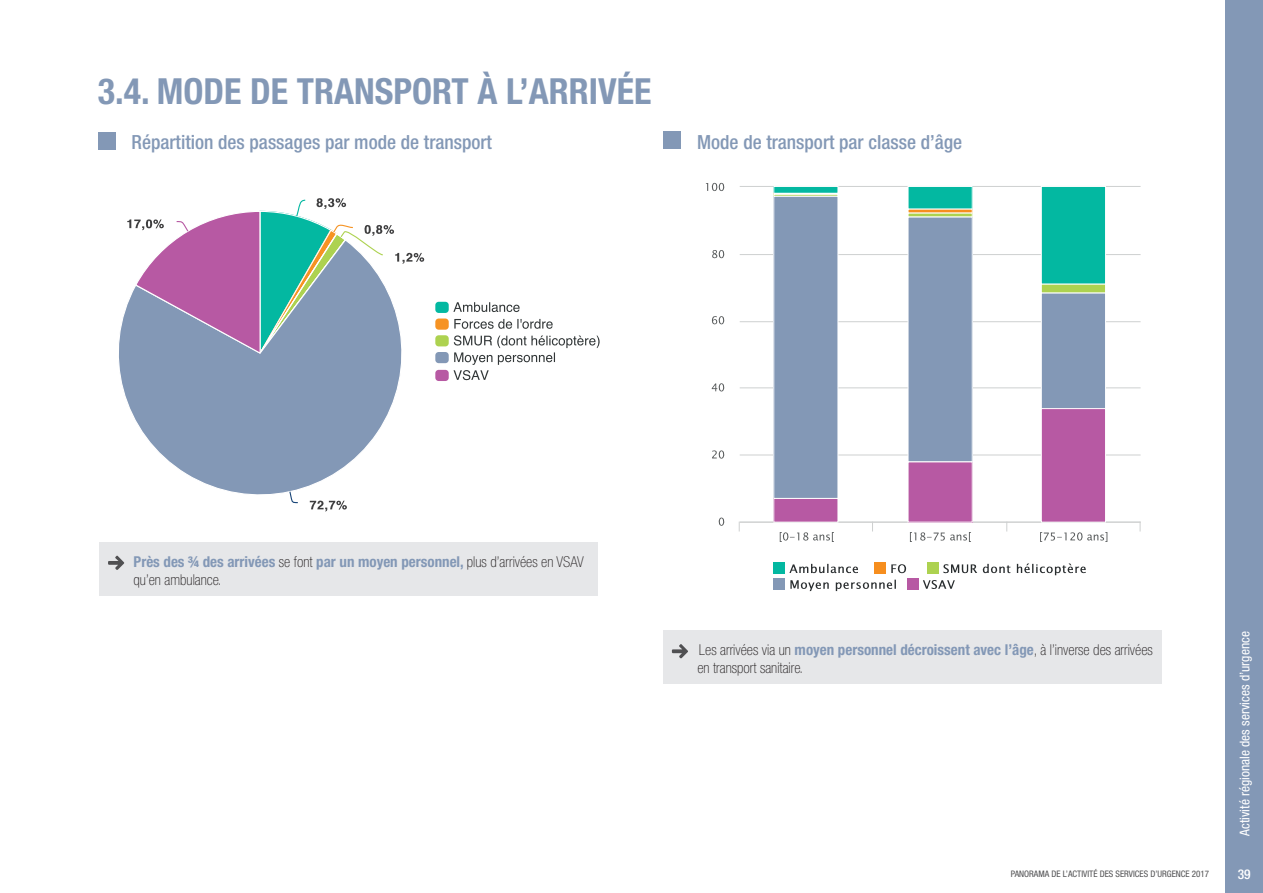
<style>
.page{position:relative;width:1263px;height:893px;background:#fff}
.page>*{position:absolute;margin:0;border:0;box-sizing:border-box;transform-origin:0 0}
.t1{font:700 condensed 36px "Helvetica Neue";color:#8398b6}
.t2{font:500 condensed 19.5px "Helvetica Neue";color:#8398b6}
.t3{font:100 condensed 15px/18px "Helvetica Neue";color:#231f20}
.t4{font:condensed 13.5px "Helvetica Neue";color:#fff}
.t5{font:500 condensed 13.5px "Helvetica Neue";color:#fff}
.t6{font:condensed 9px "Helvetica Neue";color:#505052}
.s1{font-weight:700;color:#8398b6}
</style>
<div class="page">
<div style="left:1225px;top:0;width:38px;height:893px;background:#8398b6"></div>
<div style="left:98px;top:132px;width:17px;height:17px;background:#8398b6"></div>
<div style="left:663px;top:132px;width:18px;height:17px;background:#8398b6"></div>
<div style="left:100px;top:542px;width:498px;height:54px;background:#e6e7e9"></div>
<svg style="left:108px;top:556px;width:16px;height:14px"></svg>
<div style="left:663px;top:630px;width:499px;height:54px;background:#e6e7e9"></div>
<svg style="left:672px;top:644px;width:16px;height:14px"></svg>
<svg style="left:119px;top:306px;width:276px;height:206px"></svg>
<svg style="left:289px;top:490px;width:10px;height:14px"></svg>
<svg style="left:310px;top:501px;width:37px;height:10px"></svg>
<svg style="left:127px;top:198px;width:297px;height:196px"></svg>
<svg style="left:453px;top:302px;width:67px;height:10px"></svg>
<div style="left:435px;top:302px;width:14px;height:11px;background:#03b8a1;border-radius:3px"></div>
<svg style="left:454px;top:319px;width:99px;height:10px"></svg>
<div style="left:435px;top:318px;width:14px;height:12px;background:#f69323;border-radius:3px"></div>
<div style="left:435px;top:335px;width:14px;height:11px;background:#add250;border-radius:3px"></div>
<div style="left:435px;top:352px;width:14px;height:11px;background:#8398b6;border-radius:3px"></div>
<svg style="left:453px;top:335px;width:147px;height:45px"></svg>
<div style="left:435px;top:370px;width:14px;height:11px;background:#b759a3;border-radius:3px"></div>
<hr style="left:740px;top:454px;width:400px;height:1px;background:#ced0d0">
<hr style="left:740px;top:387px;width:400px;height:1px;background:#ced0d0">
<hr style="left:740px;top:321px;width:400px;height:1px;background:#ced0d0">
<hr style="left:740px;top:254px;width:400px;height:1px;background:#ced0d0">
<hr style="left:740px;top:186px;width:400px;height:1px;background:#ced0d0">
<hr style="left:740px;top:522px;width:400px;height:1px;background:#ced0d0">
<div style="left:774px;top:186px;width:64px;height:7px;background:#03b8a1"></div>
<div style="left:773px;top:186px;width:65px;height:8px;border:1px solid #fff"></div>
<div style="left:908px;top:186px;width:64px;height:23px;background:#03b8a1"></div>
<div style="left:907px;top:186px;width:66px;height:24px;border:1px solid #fff"></div>
<div style="left:1041px;top:186px;width:64px;height:98px;background:#03b8a1"></div>
<div style="left:1041px;top:186px;width:65px;height:99px;border:1px solid #fff"></div>
<svg style="left:908px;top:209px;width:64px;height:4px"></svg>
<div style="left:773px;top:194px;width:65px;height:3px;border:1px solid #fff"></div>
<hr style="left:908px;top:213px;width:64px;height:4px;background:#add250">
<div style="left:907px;top:213px;width:66px;height:5px;border:1px solid #fff"></div>
<div style="left:1041px;top:284px;width:64px;height:9px;background:#add250"></div>
<div style="left:1041px;top:284px;width:65px;height:10px;border:1px solid #fff"></div>
<div style="left:774px;top:196px;width:64px;height:302px;background:#8398b6"></div>
<div style="left:773px;top:196px;width:65px;height:303px;border:1px solid #fff"></div>
<div style="left:908px;top:217px;width:64px;height:245px;background:#8398b6"></div>
<div style="left:907px;top:217px;width:66px;height:245px;border:1px solid #fff"></div>
<div style="left:1041px;top:293px;width:64px;height:116px;background:#8398b6"></div>
<div style="left:1041px;top:293px;width:65px;height:116px;border:1px solid #fff"></div>
<div style="left:774px;top:498px;width:64px;height:24px;background:#b759a3"></div>
<div style="left:773px;top:498px;width:65px;height:25px;border:1px solid #fff"></div>
<div style="left:908px;top:462px;width:64px;height:60px;background:#b759a3"></div>
<div style="left:907px;top:461px;width:66px;height:62px;border:1px solid #fff"></div>
<div style="left:1041px;top:409px;width:64px;height:113px;background:#b759a3"></div>
<div style="left:1041px;top:408px;width:65px;height:115px;border:1px solid #fff"></div>
<svg style="left:789px;top:564px;width:69px;height:9px"></svg>
<div style="left:773px;top:562px;width:12px;height:12px;background:#03b8a1"></div>
<svg style="left:891px;top:564px;width:15px;height:9px"></svg>
<div style="left:874px;top:562px;width:12px;height:12px;background:#f68e1e"></div>
<div style="left:927px;top:562px;width:12px;height:12px;background:#add250"></div>
<svg style="left:790px;top:580px;width:106px;height:11px"></svg>
<div style="left:773px;top:578px;width:12px;height:12px;background:#8398b6"></div>
<svg style="left:923px;top:563px;width:163px;height:26px"></svg>
<div style="left:906px;top:578px;width:12px;height:12px;background:#b759a3"></div>
<svg style="left:780px;top:532px;width:54px;height:10px"></svg>
<svg style="left:910px;top:532px;width:61px;height:10px"></svg>
<svg style="left:1040px;top:532px;width:67px;height:10px"></svg>
<svg style="left:719px;top:518px;width:5px;height:8px"></svg>
<svg style="left:712px;top:450px;width:12px;height:9px"></svg>
<svg style="left:712px;top:383px;width:12px;height:8px"></svg>
<svg style="left:712px;top:316px;width:12px;height:8px"></svg>
<svg style="left:712px;top:250px;width:12px;height:8px"></svg>
<svg style="left:706px;top:183px;width:18px;height:8px"></svg>
<h1 class="t1" style="left:98px;top:70px;width:555px">3.4. MODE DE TRANSPORT À L’ARRIVÉE</h1>
<h2 class="t2" style="left:132px;top:131px;width:362px">Répartition des passages par mode de transport</h2>
<h2 class="t2" style="left:697px;top:131px;width:267px">Mode de transport par classe d’âge</h2>
<p class="t3" style="left:134px;top:552px;width:452px"><span class="s1">Près des ¾ des arrivées</span> se font <span class="s1">par un moyen personnel,</span> plus d’arrivées en VSAV qu’en ambulance.</p>
<p class="t3" style="left:697px;top:641px;width:457px">Les arrivées via un <span class="s1">moyen personnel décroissent avec l’âge</span>, à l’inverse des arrivées en transport sanitaire.</p>
<p class="t6" style="left:1011px;top:869px;width:200px">PANORAMA DE L’ACTIVITÉ DES SERVICES D’URGENCE 2017</p>
<p class="t4" style="left:1237px;top:836px;width:206px;rotate:-90deg">Activité régionale des services d’urgence</p>
<p class="t5" style="left:1238px;top:866px;width:14px">39</p>
</div>
